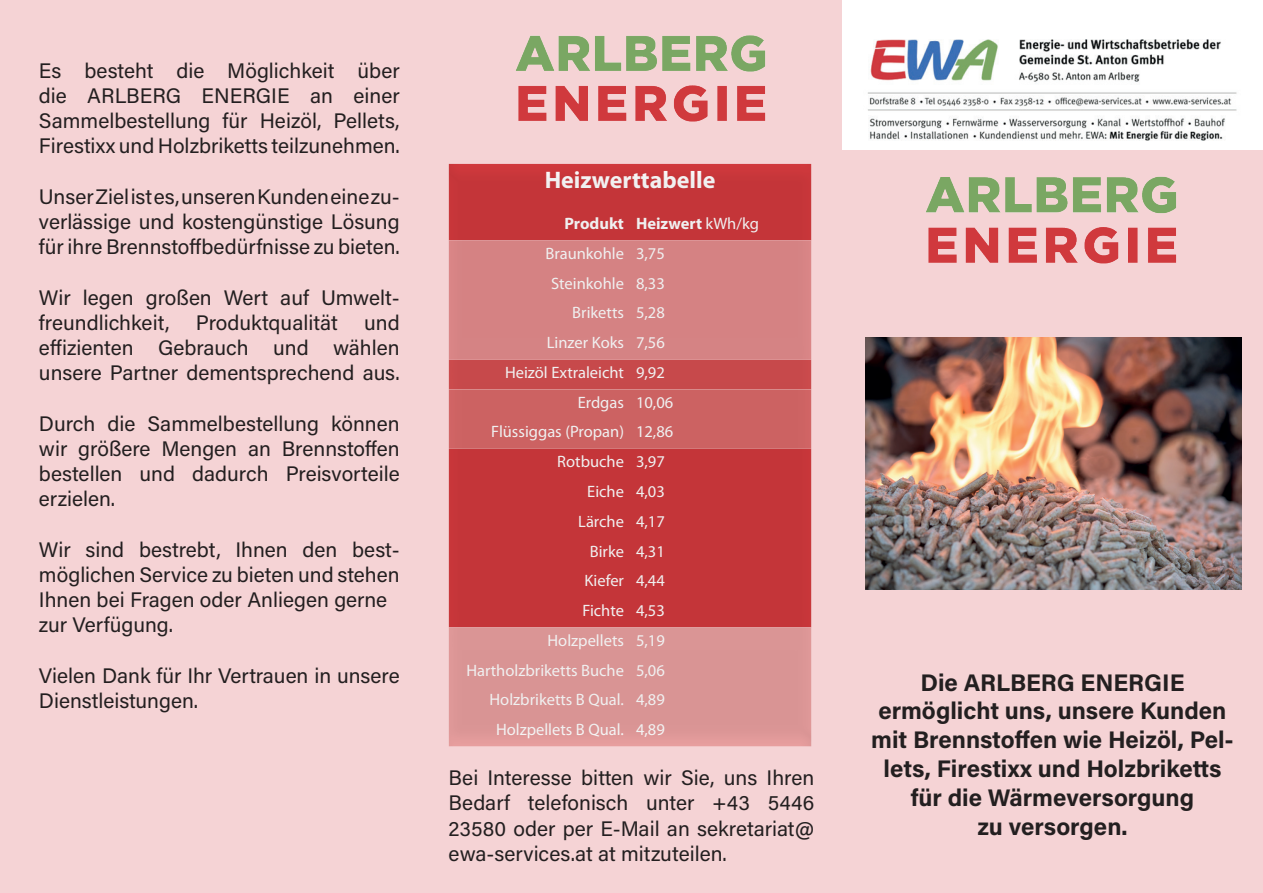
<style>
.page{position:relative;width:1263px;height:893px;background:#fff}
.page>*{position:absolute;margin:0;border:0;box-sizing:border-box;transform-origin:0 0}
.t1{font:700 24px/28.8px "Acumin Pro";color:#231f20;text-align:center}
.t2{font:700 24px "Myriad Pro";color:#fff}
.t3{font:21px/25.2px "Acumin Pro";color:#231f20;text-align:justify}
.t4{font:16.5px "Myriad Pro";color:#fff}
.t5{font:700 16.5px "Myriad Pro";color:#fff}
.s1{font-weight:400}
</style>
<div class="page">
<div style="left:421px;top:0;width:421px;height:893px;background:#f5d3d5"></div>
<div style="left:842px;top:151px;width:421px;height:742px;background:#f5d3d5"></div>
<img style="left:926px;top:176px;width:251px;height:88px">
<img style="left:868px;top:39px;width:369px;height:102px">
<img style="left:865px;top:337px;width:377px;height:253px">
<img style="left:516px;top:35px;width:250px;height:87px">
<div style="left:435px;top:150px;width:390px;height:618px;background:#231f20;opacity:.07"></div>
<div style="left:0;top:0;width:421px;height:893px;background:#f5d3d5"></div>
<p class="t3" style="left:39px;top:57px;width:362px">Es besteht die Möglichkeit über die ARLBERG ENERGIE an einer Sammelbestellung für Heizöl, Pellets, Firestixx und Holzbriketts teilzunehmen.</p>
<p class="t3" style="left:39px;top:183px;width:362px">Unser Ziel ist es, unseren Kunden eine zu&shy;verlässige und kostengünstige Lösung für ihre Brennstoffbedürfnisse zu bieten.</p>
<p class="t3" style="left:39px;top:284px;width:362px">Wir legen großen Wert auf Umwelt&shy;freundlichkeit,</p>
<p class="t3" style="left:39px;top:309px;width:362px;text-indent:325px">und effizienten Gebrauch und wählen unsere Partner dementsprechend aus.</p>
<p class="t3" style="left:39px;top:410px;width:362px">Durch die Sammelbestellung können wir größere Mengen an Brennstoffen bestellen und dadurch Preisvorteile erzielen.</p>
<p class="t3" style="left:39px;top:536px;width:362px;text-align:left">Wir sind bestrebt, Ihnen den best&shy;möglichen Service zu bieten und stehen<br>Ihnen bei Fragen oder Anliegen gerne zur Verfügung.</p>
<p class="t3" style="left:39px;top:662px;width:362px">Vielen Dank für Ihr Vertrauen in unsere<br>Dienstleistungen.</p>
<p class="t3" style="left:196px;top:309px;width:143px">Produktqualität</p>
<p class="t2" style="left:545px;top:164px;width:172px">Heizwerttabelle</p>
<p class="t5" style="left:564px;top:213px;width:196px">Produkt Heizwert <span class="s1">kWh/kg</span></p>
<p class="t4" style="left:545px;top:243px;width:121px">Braunkohle 3,75</p>
<p class="t4" style="left:551px;top:273px;width:115px">Steinkohle 8,33</p>
<p class="t4" style="left:572px;top:303px;width:94px">Briketts 5,28</p>
<p class="t4" style="left:547px;top:332px;width:119px">Linzer Koks 7,56</p>
<p class="t4" style="left:505px;top:362px;width:161px">Heizöl Extraleicht 9,92</p>
<p class="t4" style="left:578px;top:392px;width:97px">Erdgas 10,06</p>
<p class="t4" style="left:491px;top:422px;width:184px">Flüssiggas (Propan) 12,86</p>
<p class="t4" style="left:557px;top:452px;width:109px">Rotbuche 3,97</p>
<p class="t4" style="left:587px;top:481px;width:79px">Eiche 4,03</p>
<p class="t4" style="left:578px;top:511px;width:88px">Lärche 4,17</p>
<p class="t4" style="left:590px;top:541px;width:77px">Birke 4,31</p>
<p class="t4" style="left:584px;top:571px;width:82px">Kiefer 4,44</p>
<p class="t4" style="left:582px;top:600px;width:84px">Fichte 4,53</p>
<p class="t4" style="left:547px;top:630px;width:119px">Holzpellets 5,19</p>
<p class="t4" style="left:466px;top:660px;width:200px">Hartholzbriketts Buche 5,06</p>
<p class="t4" style="left:489px;top:690px;width:177px">Holzbriketts B Qual. 4,89</p>
<p class="t4" style="left:496px;top:719px;width:170px">Holzpellets B Qual. 4,89</p>
<p class="t3" style="left:449px;top:764px;width:367px">Bei Interesse bitten wir Sie, uns Ihren Bedarf telefonisch unter +43 5446<br>23580 oder per E-Mail an sekretariat@ ewa-services.at at mitzuteilen.</p>
<p class="t1" style="left:871px;top:667px;width:364px">Die ARLBERG ENERGIE ermöglicht uns, unsere Kunden mit Brennstoffen wie Heizöl, Pel&shy;lets, Firestixx und Holzbriketts für die Wärmeversorgung<br>zu versorgen.</p>
</div>
